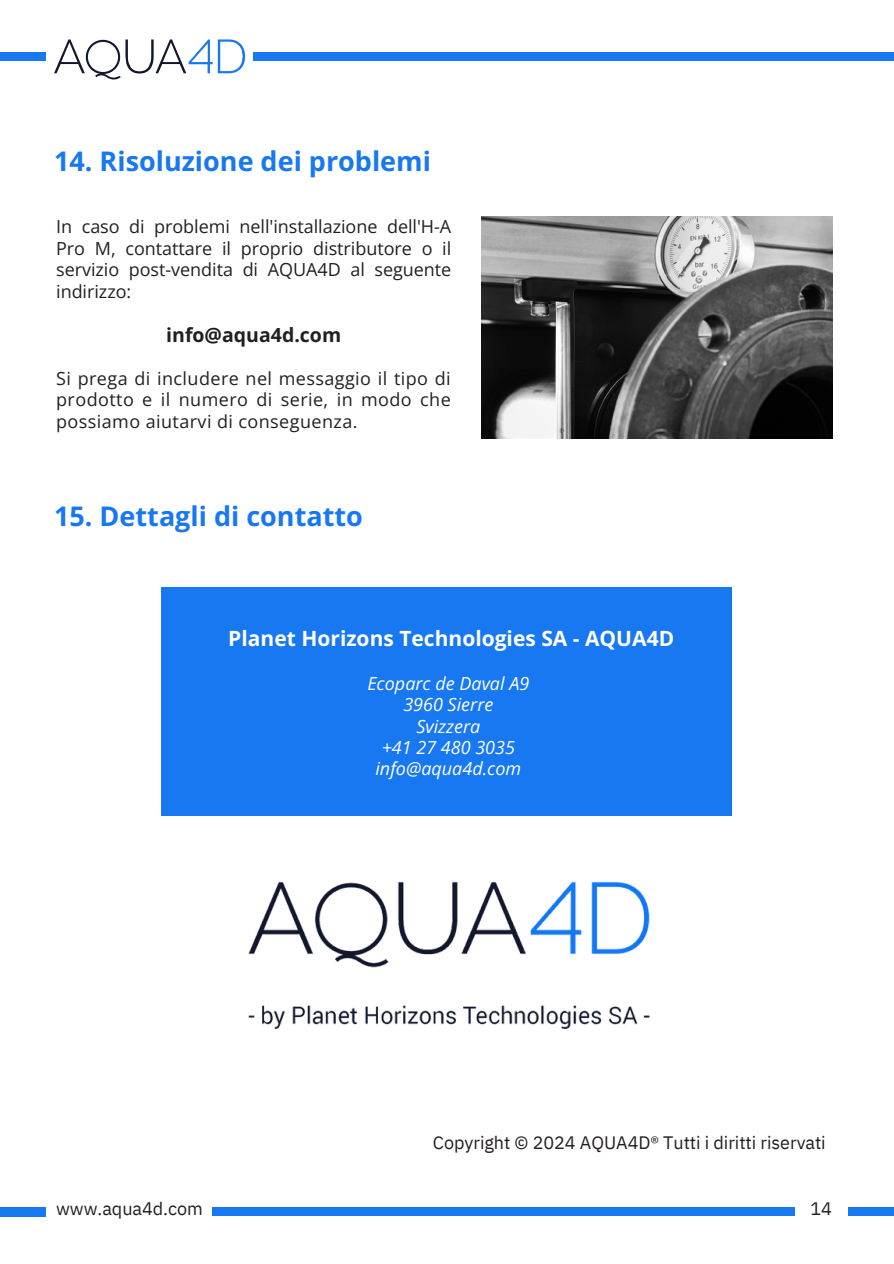
<style>
.page{position:relative;width:894px;height:1264px;background:#fff}
.page>*{position:absolute;margin:0;border:0;box-sizing:border-box;transform-origin:0 0}
.t1{font:700 27px "Open Sans";color:#1778f2}
.t2{font:700 21px "Open Sans";color:#fff}
.t3{font:700 19.5px "Open Sans";color:#231f20}
.t4{font:18px/21.3px "Open Sans";letter-spacing:.01em;color:#231f20;text-align:justify}
.t5{font:italic 18px/21.3px "Open Sans";color:#fff;text-align:center}
.t6{font:18px "IBM Plex Sans";letter-spacing:-.005em;color:#231f20}
</style>
<div class="page">
<div style="left:253px;top:52px;width:640px;height:9px;background:#1878f2"></div>
<div style="left:0;top:52px;width:46px;height:9px;background:#1878f2"></div>
<svg style="left:54px;top:39px;width:191px;height:41px"></svg>
<img style="left:248px;top:881px;width:402px;height:148px">
<div style="left:161px;top:586px;width:571px;height:229px;background:#1778f2"></div>
<img style="left:481px;top:217px;width:351px;height:221px">
<div style="left:0;top:1207px;width:46px;height:8px;background:#1878f2"></div>
<div style="left:212px;top:1207px;width:582px;height:8px;background:#1878f2"></div>
<div style="left:847px;top:1207px;width:46px;height:8px;background:#1878f2"></div>
<p class="t1" style="left:54px;top:142px;width:378px">14. Risoluzione dei problemi</p>
<h1 class="t4" style="left:56px;top:216px;width:396px">In caso di problemi nell'installazione dell'H-A Pro M, contattare il proprio distributore o il servizio post-vendita di AQUA4D al seguente indirizzo:</h1>
<p class="t3" style="left:166px;top:321px;width:176px">info@aqua4d.com</p>
<h2 class="t4" style="left:56px;top:367px;width:396px">Si prega di includere nel messaggio il tipo di prodotto e il numero di serie, in modo che possiamo aiutarvi di conseguenza.</h2>
<p class="t1" style="left:54px;top:497px;width:310px">15. Dettagli di contatto</p>
<p class="t2" style="left:228px;top:623px;width:447px">Planet Horizons Technologies SA - AQUA4D</p>
<p class="t5" style="left:367px;top:672px;width:163px">Ecoparc de Daval A9<br>3960 Sierre</p>
<p class="t5" style="left:416px;top:715px;width:66px">Svizzera</p>
<h1 class="t5" style="left:375px;top:736px;width:147px">+41 27 480 3035 info@aqua4d.com</h1>
<h2 class="t6" style="left:433px;top:1130px;width:394px">Copyright © 2024 AQUA4D® Tutti i diritti riservati</h2>
<p class="t6" style="left:56px;top:1196px;width:148px">www.aqua4d.com</p>
<p class="t6" style="left:810px;top:1196px;width:23px">14</p>
</div>
